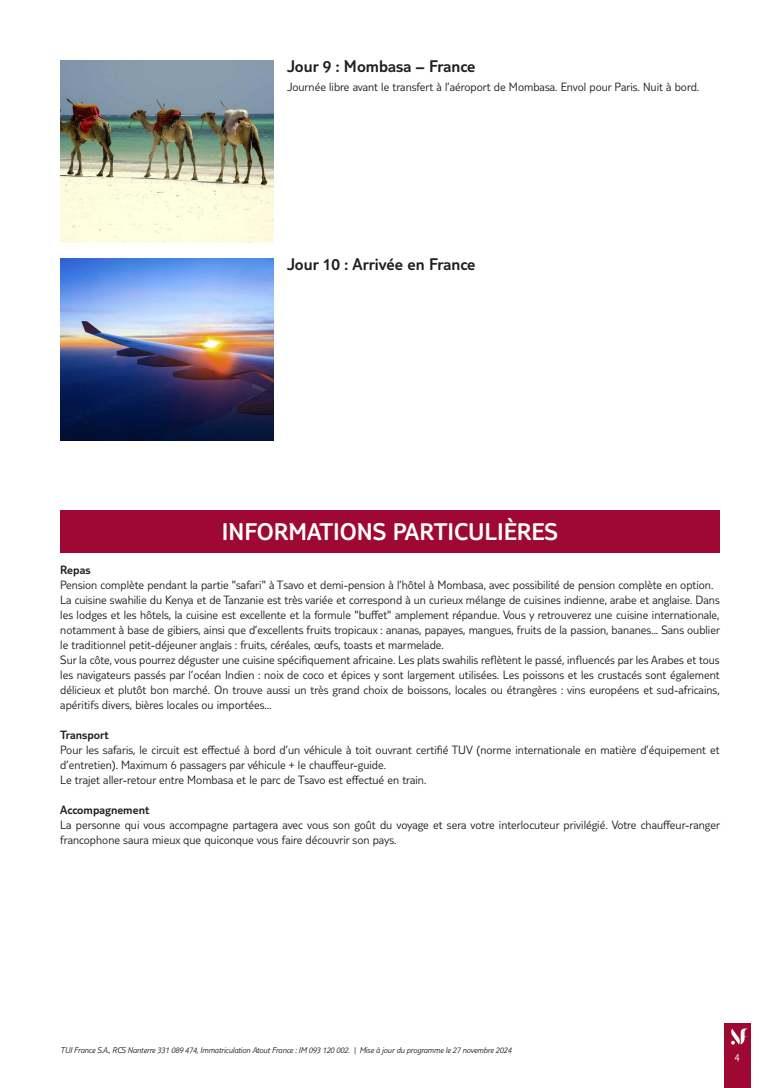
<style>
.page{position:relative;width:780px;height:1088px;background:#fff}
.page>*{position:absolute;margin:0;border:0;box-sizing:border-box;transform-origin:0 0}
.t1{font:300 25px "TUI Type";color:#fff}
.t2{font:300 17.5px "TUI Type";color:#231f20}
.t3{font:300 12.5px/15px "TUI Type";color:#231f20}
.t4{font:300 12.5px "TUI Type";color:#231f20}
.t5{font:300 11.25px "TUI Type";color:#fff}
.t6{font:italic 300 8.75px "TUI Type";letter-spacing:-.02em;color:#231f20}
</style>
<div class="page">
<div style="left:724px;top:1023px;width:26px;height:65px;background:#9e0832"></div>
<svg style="left:731px;top:1028px;width:17px;height:16px"></svg>
<img style="left:60px;top:60px;width:213px;height:182px">
<img style="left:60px;top:258px;width:213px;height:182px">
<div style="left:60px;top:510px;width:659px;height:42px;background:#9e0832"></div>
<h2 class="t2" style="left:287px;top:56px;width:190px">Jour 9 : Mombasa – France</h2>
<p class="t3" style="left:287px;top:79px;width:413px">Journée libre avant le transfert à l’aéroport de Mombasa. Envol pour Paris. Nuit à bord.</p>
<h2 class="t2" style="left:287px;top:254px;width:190px">Jour 10 : Arrivée en France</h2>
<h1 class="t1" style="left:222px;top:517px;width:337px">INFORMATIONS PARTICULIÈRES</h1>
<p class="t4" style="left:60px;top:563px;width:32px">Repas</p>
<p class="t3" style="left:60px;top:577px;width:661px">Pension complète pendant la partie "safari" à Tsavo et demi-pension à l’hôtel à Mombasa, avec possibilité de pension complète en option.<br>La cuisine swahilie du Kenya et de Tanzanie est très variée et correspond à un curieux mélange de cuisines indienne, arabe et anglaise. Dans les lodges et les hôtels, la cuisine est excellente et la formule "buffet" amplement répandue. Vous y retrouverez une cuisine internationale, notamment à base de gibiers, ainsi que d’excellents fruits tropicaux : ananas, papayes, mangues, fruits de la passion, bananes... Sans oublier le traditionnel petit-déjeuner anglais : fruits, céréales, œufs, toasts et marmelade.<br>Sur la côte, vous pourrez déguster une cuisine spécifiquement africaine. Les plats swahilis reflètent le passé, influencés par les Arabes et tous les navigateurs passés par l’océan Indien : noix de coco et épices y sont largement utilisées. Les poissons et les crustacés sont également délicieux et plutôt bon marché. On trouve aussi un très grand choix de boissons, locales ou étrangères : vins européens et sud-africains, apéritifs divers, bières locales ou importées...</p>
<p class="t4" style="left:60px;top:728px;width:50px">Transport</p>
<p class="t3" style="left:60px;top:742px;width:661px">Pour les safaris, le circuit est effectué à bord d’un véhicule à toit ouvrant certifié TUV (norme internationale en matière d’équipement et d’entretien). Maximum 6 passagers par véhicule + le chauffeur-guide.<br>Le trajet aller-retour entre Mombasa et le parc de Tsavo est effectué en train.</p>
<p class="t4" style="left:60px;top:803px;width:90px">Accompagnement</p>
<p class="t3" style="left:60px;top:817px;width:661px">La personne qui vous accompagne partagera avec vous son goût du voyage et sera votre interlocuteur privilégié. Votre chauffeur-ranger francophone saura mieux que quiconque vous faire découvrir son pays.</p>
<p class="t6" style="left:60px;top:1045px;width:452px">TUI France S.A., RCS Nanterre 331 089 474, Immatriculation Atout France : IM 093 120 002. | Mise à jour du programme le 27 novembre 2024</p>
<p class="t5" style="left:734px;top:1050px;width:7px">4</p>
</div>
